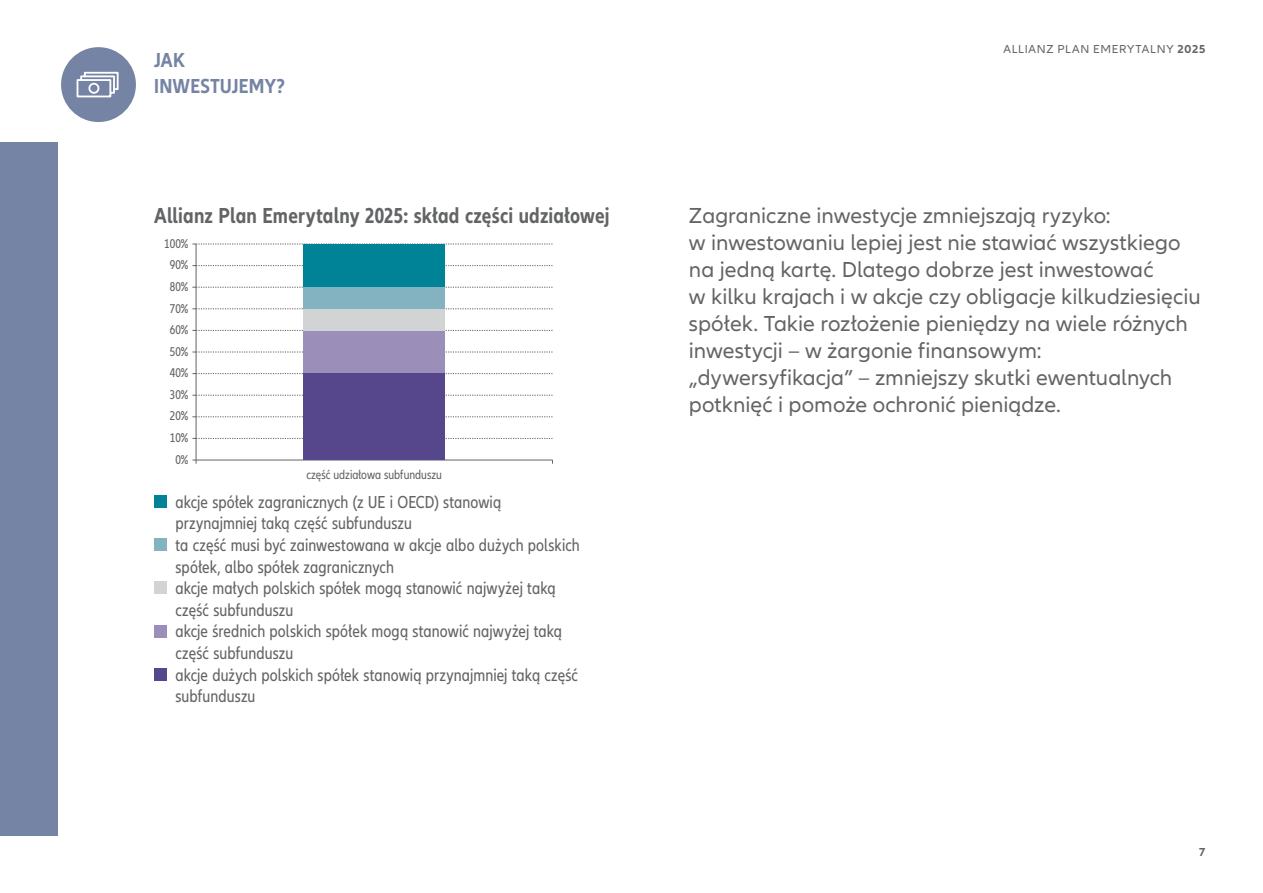
<style>
.page{position:relative;width:1263px;height:893px;background:#fff}
.page>*{position:absolute;margin:0;border:0;box-sizing:border-box;transform-origin:0 0}
.t1{font:22.5px/27px "Allianz Neo";color:#636466}
.t2{font:700 condensed 22.5px "Allianz Neo";letter-spacing:.01em;color:#636466}
.t3{font:700 condensed 21px/25.2px "Allianz Neo";letter-spacing:.005em;color:#7584a4}
.t4{font:condensed 18px/21.6px "Allianz Neo";letter-spacing:.005em;color:#636466}
.t5{font:condensed 13.2px "Allianz Neo";color:#636466}
.t6{font:12px "Allianz Neo";letter-spacing:.06em;color:#636466}
.t7{font:700 12px "Allianz Neo";color:#636466}
.s1{font-weight:700}
</style>
<div class="page">
<div style="left:59px;top:45px;width:79px;height:79px;background:#7584a4;border-radius:50%"></div>
<div style="left:57px;top:44px;width:83px;height:82px;border:4px solid #fff;border-radius:50%"></div>
<svg style="left:76px;top:71px;width:43px;height:27px"></svg>
<hr style="left:196px;top:244px;width:1px;height:216px;background:#636466">
<svg style="left:192px;top:438px;width:360px;height:1px"></svg>
<svg style="left:192px;top:416px;width:360px;height:2px"></svg>
<svg style="left:192px;top:395px;width:360px;height:1px"></svg>
<svg style="left:192px;top:373px;width:360px;height:1px"></svg>
<svg style="left:192px;top:352px;width:360px;height:1px"></svg>
<svg style="left:192px;top:330px;width:360px;height:1px"></svg>
<svg style="left:192px;top:308px;width:360px;height:2px"></svg>
<svg style="left:192px;top:287px;width:360px;height:1px"></svg>
<svg style="left:192px;top:265px;width:360px;height:1px"></svg>
<svg style="left:192px;top:244px;width:360px;height:1px"></svg>
<hr style="left:196px;top:460px;width:356px;height:1px;background:#636466">
<div style="left:303px;top:373px;width:142px;height:87px;background:#56478c"></div>
<div style="left:303px;top:330px;width:142px;height:43px;background:#9b8fb9"></div>
<div style="left:303px;top:309px;width:142px;height:21px;background:#d1d3d4"></div>
<div style="left:303px;top:287px;width:142px;height:22px;background:#83b2c0"></div>
<div style="left:303px;top:244px;width:142px;height:43px;background:#008397"></div>
<div style="left:154px;top:495px;width:13px;height:13px;background:#008397"></div>
<div style="left:154px;top:538px;width:13px;height:13px;background:#83b2c0"></div>
<div style="left:154px;top:581px;width:13px;height:13px;background:#d1d3d4"></div>
<div style="left:154px;top:625px;width:13px;height:12px;background:#9b8fb9"></div>
<div style="left:154px;top:668px;width:13px;height:13px;background:#56478c"></div>
<div style="left:0;top:142px;width:57px;height:694px;background:#7584a4"></div>
<p class="t3" style="left:154px;top:48px;width:132px">JAK<br>INWESTUJEMY?</p>
<p class="t2" style="left:154px;top:203px;width:457px">Allianz Plan Emerytalny 2025: skład części udziałowej</p>
<p class="t5" style="left:164px;top:236px;width:26px">100%</p>
<p class="t5" style="left:170px;top:258px;width:20px">90%</p>
<p class="t5" style="left:170px;top:279px;width:20px">80%</p>
<p class="t5" style="left:170px;top:301px;width:20px">70%</p>
<p class="t5" style="left:170px;top:322px;width:20px">60%</p>
<p class="t5" style="left:170px;top:344px;width:20px">50%</p>
<p class="t5" style="left:170px;top:365px;width:20px">40%</p>
<p class="t5" style="left:170px;top:387px;width:20px">30%</p>
<p class="t5" style="left:170px;top:409px;width:20px">20%</p>
<p class="t5" style="left:170px;top:430px;width:20px">10%</p>
<p class="t5" style="left:175px;top:452px;width:15px">0%</p>
<p class="t5" style="left:307px;top:467px;width:137px">część udziałowa subfunduszu</p>
<p class="t4" style="left:176px;top:491px;width:406px">akcje spółek zagranicznych (z UE i OECD) stanowią przynajmniej taką część subfunduszu<br>ta część musi być zainwestowana w akcje albo dużych polskich spółek, albo spółek zagranicznych<br>akcje małych polskich spółek mogą stanowić najwyżej taką część subfunduszu<br>akcje średnich polskich spółek mogą stanowić najwyżej taką część subfunduszu<br>akcje dużych polskich spółek stanowią przynajmniej taką część subfunduszu</p>
<p class="t6" style="left:1003px;top:42px;width:204px">ALLIANZ PLAN EMERYTALNY <span class="s1">2025</span></p>
<p class="t1" style="left:689px;top:203px;width:513px">Zagraniczne inwestycje zmniejszają ryzyko:<br>w inwestowaniu lepiej jest nie stawiać wszystkiego na jedną kartę. Dlatego dobrze jest inwestować<br>w kilku krajach i w akcje czy obligacje kilkudziesięciu spółek. Takie rozłożenie pieniędzy na wiele różnych inwestycji – w żargonie finansowym: „dywersyfikacja” – zmniejszy skutki ewentualnych potknięć i pomoże ochronić pieniądze.</p>
<p class="t7" style="left:1199px;top:845px;width:8px">7</p>
</div>
